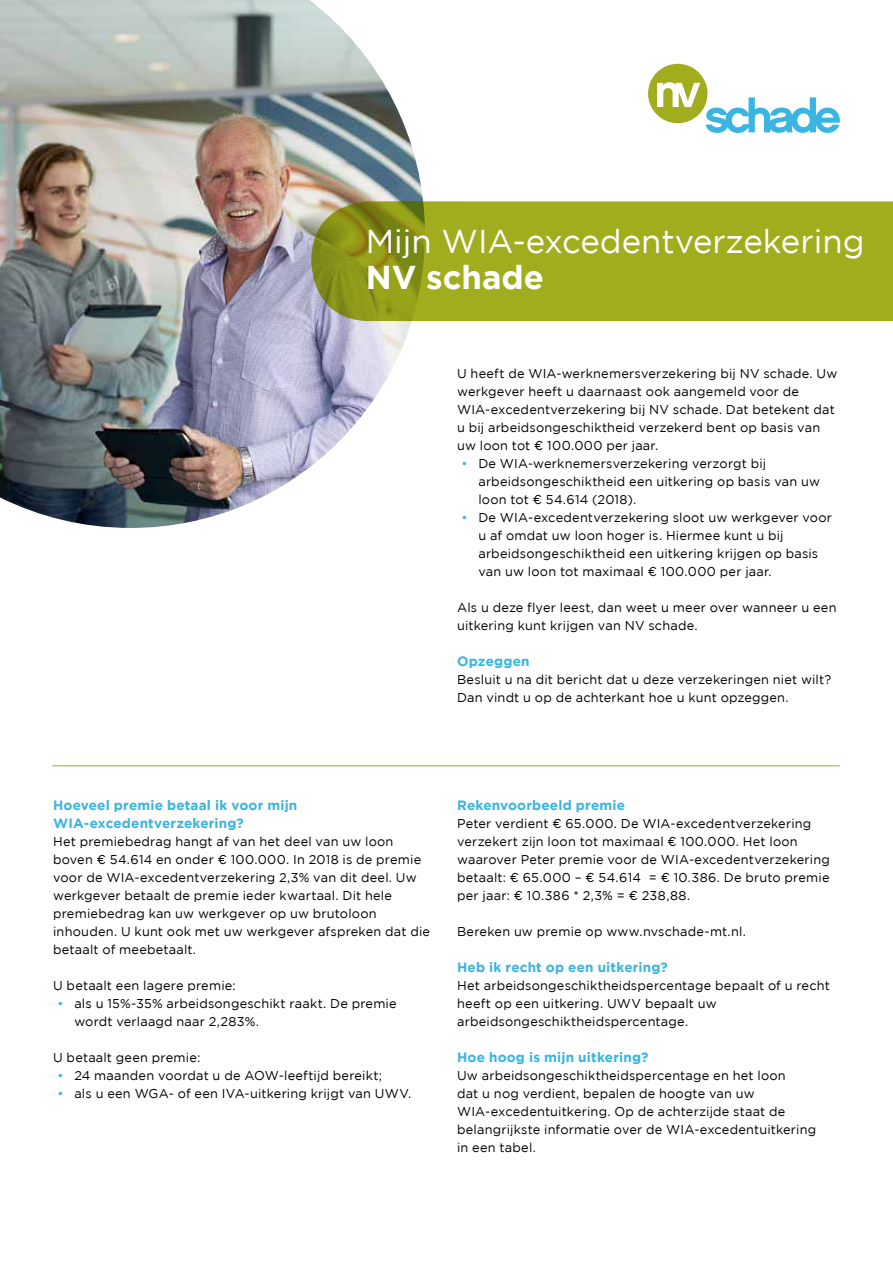
<style>
.page{position:relative;width:893px;height:1263px;background:#fff}
.page>*{position:absolute;margin:0;border:0;box-sizing:border-box;transform-origin:0 0}
.t1{font:33px "Gotham";color:#fff}
.t2{font:700 33px "Gotham";color:#fff}
.t3{font:700 13.5px/18px "Gotham";letter-spacing:.015em;color:#3ab4e1}
.t4{font:12.75px/18px "Gotham";letter-spacing:.015em;color:#000}
.s1{color:#3ab4e1}
</style>
<div class="page">
<svg style="left:648px;top:64px;width:192px;height:69px"></svg>
<hr style="left:52px;top:765px;width:788px;height:1px;background:#a1ad1d">
<img style="left:0;top:0;width:425px;height:528px">
<div style="left:469px;top:201px;width:424px;height:120px;background:#a1ad1d"></div>
<svg style="left:311px;top:201px;width:158px;height:120px"></svg>
<h1 class="t1" style="left:366px;top:223px;width:500px">Mijn WIA-excedentverzekering</h1>
<h1 class="t2" style="left:366px;top:259px;width:180px">NV schade</h1>
<p class="t4" style="left:457px;top:364px;width:382px">U heeft de WIA-werknemersverzekering bij NV schade. Uw werkgever heeft u daarnaast ook aangemeld voor de WIA-excedentverzekering bij NV schade. Dat betekent dat u bij arbeidsongeschiktheid verzekerd bent op basis van uw loon tot ¤ 100.000 per jaar.</p>
<p class="t4" style="left:478px;top:454px;width:343px;text-indent:-17px"><span class="s1">•</span> De WIA-werknemersverzekering verzorgt bij arbeidsongeschiktheid een uitkering op basis van uw loon tot ¤ 54.614 (2018).</p>
<p class="t4" style="left:478px;top:508px;width:355px;text-indent:-17px"><span class="s1">•</span> De WIA-excedentverzekering sloot uw werkgever voor u af omdat uw loon hoger is. Hiermee kunt u bij arbeidsongeschiktheid een uitkering krijgen op basis van uw loon tot maximaal ¤ 100.000 per jaar.</p>
<p class="t4" style="left:457px;top:598px;width:381px">Als u deze flyer leest, dan weet u meer over wanneer u een uitkering kunt krijgen van NV schade.</p>
<p class="t3" style="left:457px;top:652px;width:74px">Opzeggen</p>
<p class="t4" style="left:457px;top:670px;width:376px">Besluit u na dit bericht dat u deze verzekeringen niet wilt?<br>Dan vindt u op de achterkant hoe u kunt opzeggen.</p>
<p class="t3" style="left:53px;top:796px;width:246px">Hoeveel premie betaal ik voor mijn<br>WIA-excedentverzekering?</p>
<p class="t4" style="left:53px;top:832px;width:378px">Het premiebedrag hangt af van het deel van uw loon boven ¤ 54.614 en onder ¤ 100.000. In 2018 is de premie voor de WIA-excedentverzekering 2,3% van dit deel. Uw werkgever betaalt de premie ieder kwartaal. Dit hele premiebedrag kan uw werkgever op uw brutoloon inhouden. U kunt ook met uw werkgever afspreken dat die betaalt of meebetaalt.</p>
<p class="t4" style="left:53px;top:976px;width:184px">U betaalt een lagere premie:</p>
<p class="t4" style="left:74px;top:994px;width:324px;text-indent:-17px"><span class="s1">•</span> als u 15%-35% arbeidsongeschikt raakt. De premie wordt verlaagd naar 2,283%.</p>
<p class="t4" style="left:53px;top:1048px;width:149px">U betaalt geen premie:</p>
<p class="t4" style="left:57px;top:1066px;width:326px"><span class="s1">•</span> 24 maanden voordat u de AOW-leeftijd bereikt;</p>
<p class="t4" style="left:57px;top:1084px;width:355px"><span class="s1">•</span> als u een WGA- of een IVA-uitkering krijgt van UWV.</p>
<p class="t3" style="left:457px;top:796px;width:169px">Rekenvoorbeeld premie</p>
<p class="t4" style="left:457px;top:814px;width:374px">Peter verdient ¤ 65.000. De WIA-excedentverzekering verzekert zijn loon tot maximaal ¤ 100.000. Het loon waarover Peter premie voor de WIA-excedentverzekering betaalt: ¤ 65.000 – ¤ 54.614 = ¤ 10.386. De bruto premie per jaar: ¤ 10.386 * 2,3% = ¤ 238,88.</p>
<p class="t4" style="left:457px;top:922px;width:290px">Bereken uw premie op www.nvschade-mt.nl.</p>
<p class="t3" style="left:457px;top:958px;width:212px">Heb ik recht op een uitkering?</p>
<p class="t4" style="left:457px;top:976px;width:374px">Het arbeidsongeschiktheidspercentage bepaalt of u recht heeft op een uitkering. UWV bepaalt uw arbeidsongeschiktheidspercentage.</p>
<p class="t3" style="left:457px;top:1048px;width:193px">Hoe hoog is mijn uitkering?</p>
<p class="t4" style="left:457px;top:1066px;width:361px">Uw arbeidsongeschiktheidspercentage en het loon<br>dat u nog verdient, bepalen de hoogte van uw WIA-excedentuitkering. Op de achterzijde staat de belangrijkste informatie over de WIA-excedentuitkering in een tabel.</p>
</div>
